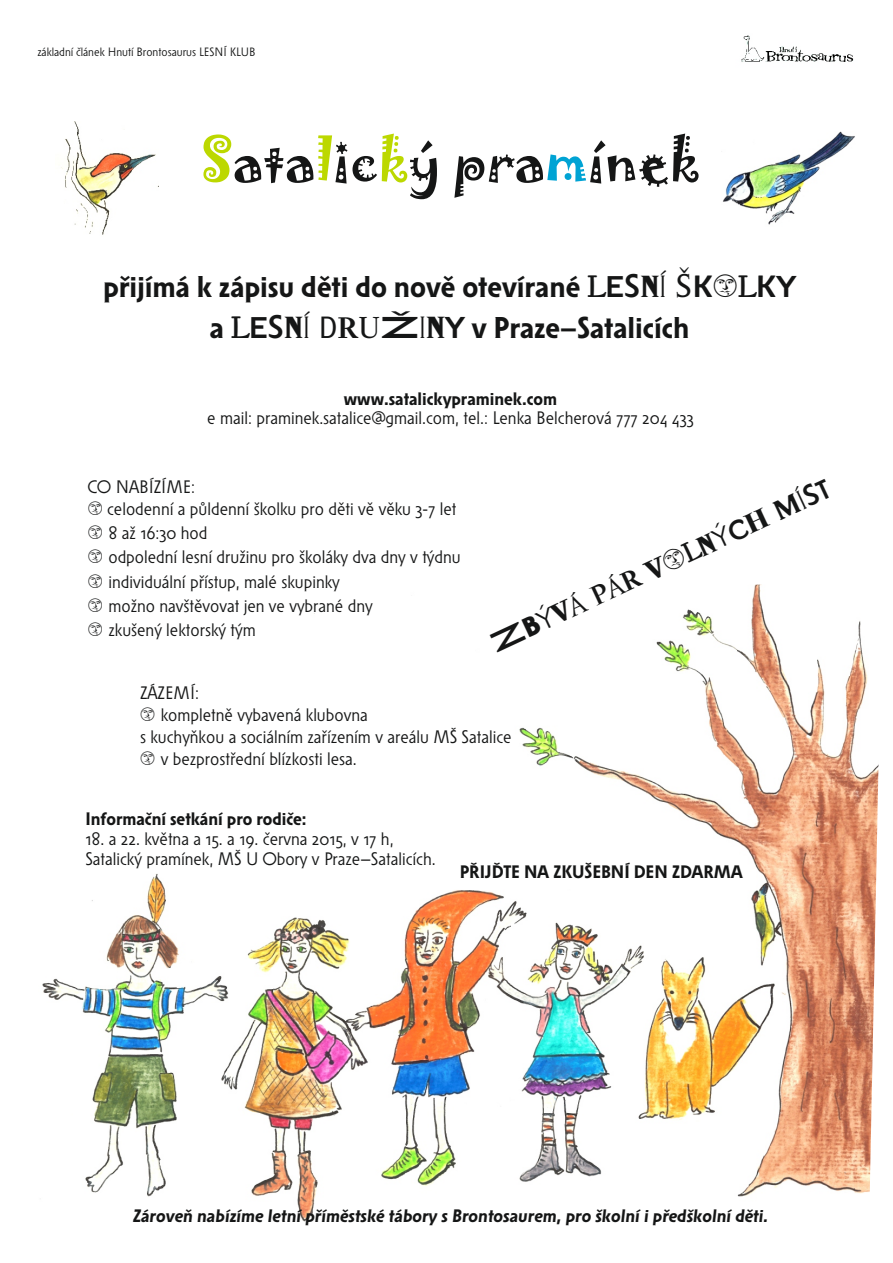
<style>
.page{position:relative;width:893px;height:1263px;background:#fff}
.page>*{position:absolute;margin:0;border:0;box-sizing:border-box;transform-origin:0 0}
.t1{font:54px "Jokerman";color:#151616}
.t2{font:700 30px/40.3px "Solpera OSF";color:#151616;text-align:center}
.t3{font:27px "Aaahoj";color:#151616}
.t4{font:18px/24.3px "Solpera OSF";color:#151616}
.t5{font:700 18px "Solpera OSF";color:#151616}
.t6{font:italic 700 18px "Solpera OSF";color:#151616}
.t7{font:12px "Solpera OSF";color:#151616}
.s1{color:#bcd800}
.s2{color:#00a3d4}
.s3{font-family:"Aaahoj";font-weight:400}
.s4{font-family:"Aaahoj"}
</style>
<div class="page">
<img style="left:42px;top:584px;width:837px;height:638px">
<img style="left:61px;top:122px;width:97px;height:113px">
<img style="left:723px;top:132px;width:132px;height:93px">
<img style="left:741px;top:35px;width:113px;height:27px">
<p class="t7" style="left:37px;top:48px;width:220px">základní článek Hnutí Brontosaurus LESNÍ KLUB</p>
<h1 class="t1" style="left:201px;top:134px;width:500px"><span class="s1">S</span>ata<span class="s1">l</span>ic<span class="s1">k</span>ý pra<span class="s2">m</span>ínek</h1>
<h2 class="t2" style="left:103px;top:270px;width:695px">přijímá k zápisu děti do nově otevírané <span class="s3">LESNÍ ŠKOLKY </span>a <span class="s3">LESNÍ DRUŽINY</span> v Praze–Satalicích</h2>
<p class="t5" style="left:344px;top:392px;width:215px">www.satalickypraminek.com</p>
<p class="t4" style="left:207px;top:408px;width:488px">e mail: praminek.satalice@gmail.com, tel.: Lenka Belcherová 777 204 433</p>
<p class="t4" style="left:88px;top:478px;width:370px;line-height:21.6px">CO NABÍZÍME:<br><span class="s4">O</span> celodenní a půldenní školku pro děti vě věku 3-7 let</p>
<p class="t4" style="left:88px;top:522px;width:375px"><span class="s4">O</span> 8 až 16:30 hod<br><span class="s4">O</span> odpolední lesní družinu pro školáky dva dny v týdnu <span class="s4">O</span> individuální přístup, malé skupinky<br><span class="s4">O</span> možno navštěvovat jen ve vybrané dny<br><span class="s4">O</span> zkušený lektorský tým</p>
<h3 class="t3" style="left:487px;top:633px;width:373px;rotate:-25deg">ZBÝVÁ PÁR VOLNÝCH MÍST</h3>
<p class="t4" style="left:140px;top:684px;width:373px;line-height:21.8px">ZÁZEMÍ:<br><span class="s4">O</span> kompletně vybavená klubovna<br>s kuchyňkou a sociálním zařízením v areálu MŠ Satalice<br><span class="s4">O</span> v bezprostřední blízkosti lesa.</p>
<p class="t5" style="left:85px;top:813px;width:223px">Informační setkání pro rodiče:</p>
<p class="t4" style="left:85px;top:831px;width:352px;line-height:19.6px">18. a 22. května a 15. a 19. června 2015, v 17 h,<br>Satalický pramínek, MŠ U Obory v Praze–Satalicích.</p>
<p class="t5" style="left:460px;top:865px;width:284px">PŘIJĎTE NA ZKUŠEBNÍ DEN ZDARMA</p>
<p class="t6" style="left:133px;top:1209px;width:637px">Zároveň nabízíme letní příměstské tábory s Brontosaurem, pro školní i předškolní děti.</p>
</div>
